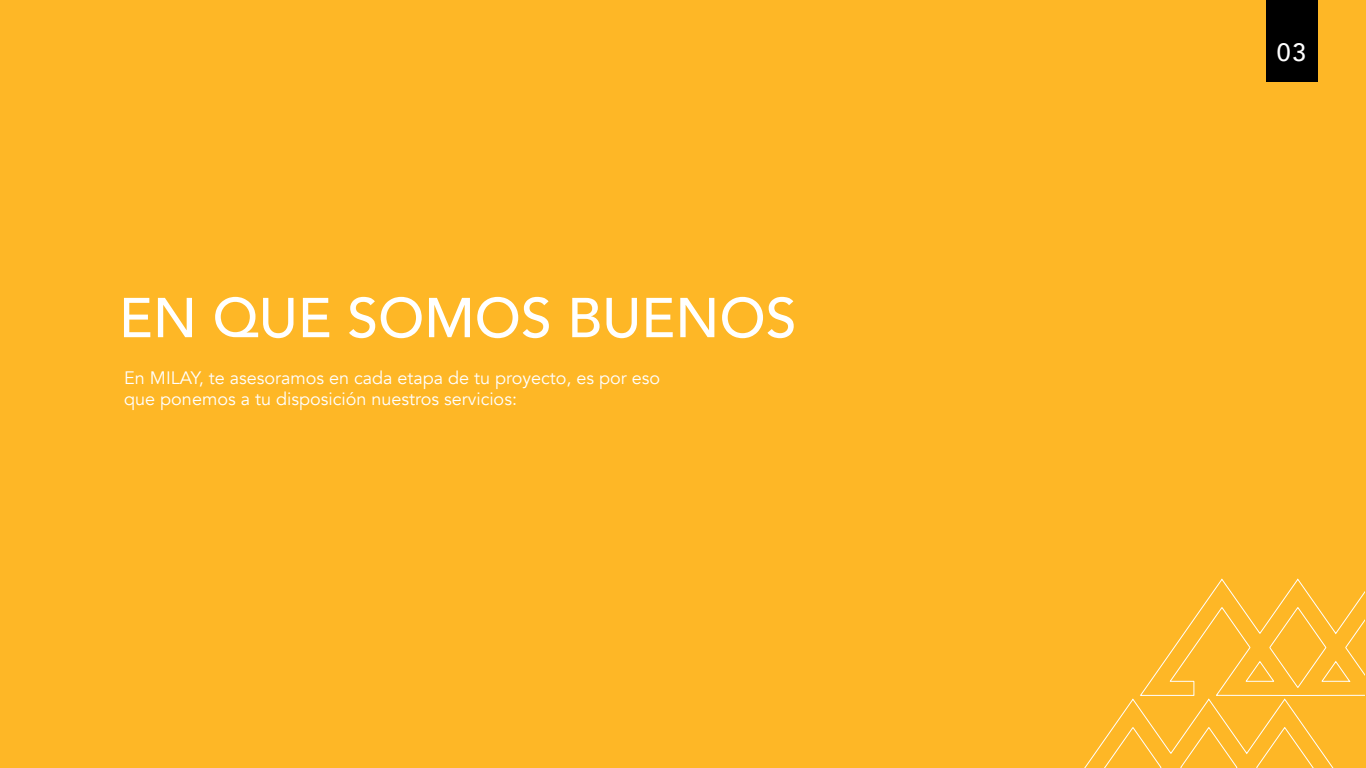
<style>
.page{position:relative;width:1366px;height:768px;background:#fff}
.page>*{position:absolute;margin:0;border:0;box-sizing:border-box;transform-origin:0 0}
.t1{font:500 55.5px "Avenir";color:#fff}
.t2{font:500 25px "Avenir";color:#fff}
.t3{font:18px/21.6px "Avenir";color:#fff}
</style>
<div class="page">
<div style="left:1px;top:0;width:1365px;height:768px;background:#feb726"></div>
<div style="left:1266px;top:0;width:52px;height:82px;background:#000"></div>
<svg style="left:1084px;top:578px;width:281px;height:190px"></svg>
<h1 class="t1" style="left:119px;top:270px;width:679px">EN QUE SOMOS BUENOS</h1>
<p class="t3" style="left:124px;top:367px;width:538px">En MILAY, te asesoramos en cada etapa de tu proyecto, es por eso que ponemos a tu disposición nuestros servicios:</p>
<h2 class="t2" style="left:1277px;top:31px;width:31px">03</h2>
</div>
